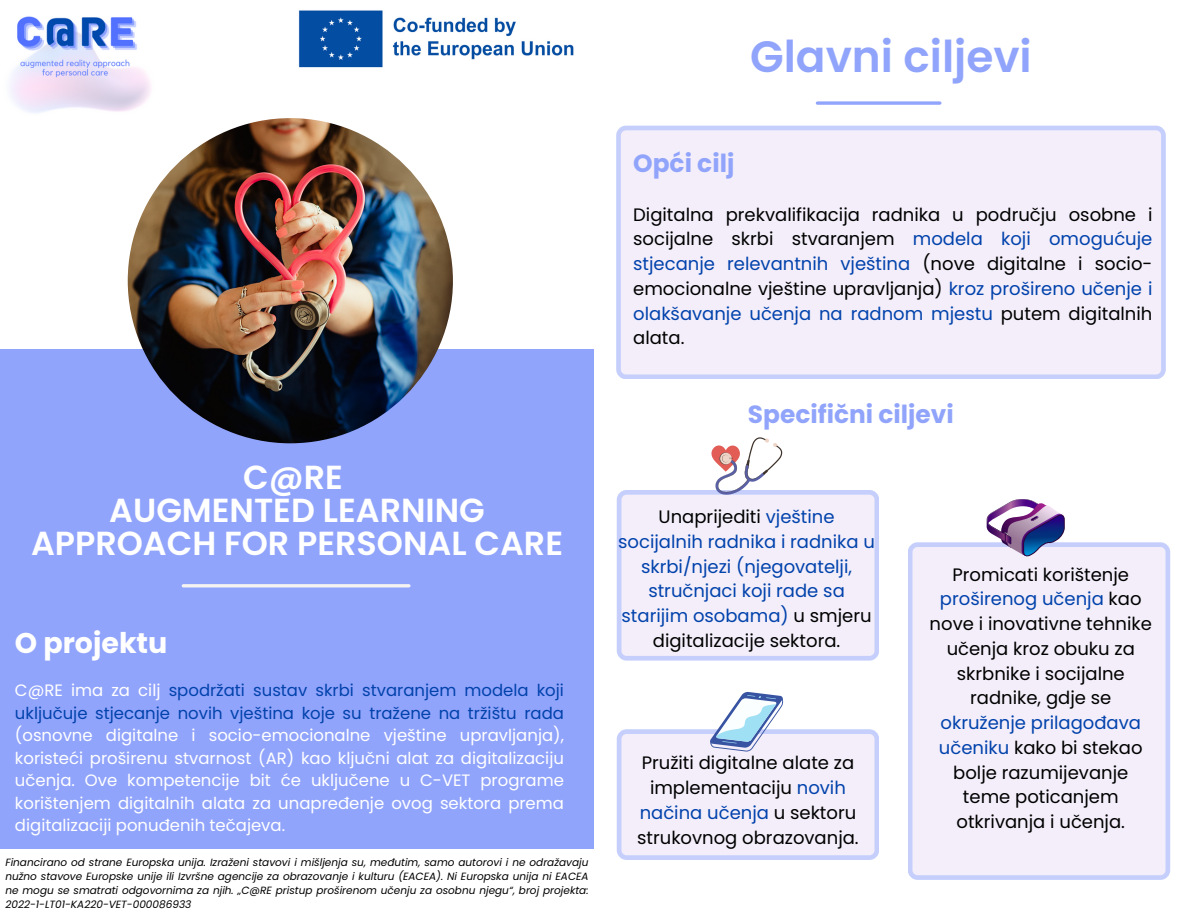
<style>
.page{position:relative;width:1188px;height:918px;background:#fff}
.page>*{position:absolute;margin:0;border:0;box-sizing:border-box;transform-origin:0 0}
.t1{font:600 43.8px "Poppins";color:#91a4fb}
.t2{font:600 33.3px/32.7px "Poppins";color:#fff;text-align:center}
.t3{font:700 28.5px "Poppins";color:#fff}
.t4{font:700 24.9px "Poppins";color:#91a4fb}
.t5{font:18px/24.8px "Poppins";color:#000;text-align:center}
.t6{font:18px/24.8px "Poppins";color:#0142ac;text-align:center}
.t7{font:16.5px/22.5px "Poppins";color:#fff;text-align:justify}
.t8{font:italic 10.5px/14px "Poppins";color:#000;text-align:justify}
.s1{color:#0142ac}
.s2{color:#000}
</style>
<div class="page">
<div style="left:0;top:349px;width:594px;height:500px;background:#91a4fb"></div>
<div style="left:616px;top:126px;width:550px;height:253px;background:#f3eef9"></div>
<hr style="left:183px;top:584px;width:226px;height:3px;background:#f4f2f2">
<svg style="left:817px;top:101px;width:123px;height:4px"></svg>
<img style="left:10px;top:16px;width:141px;height:97px">
<img style="left:128px;top:118px;width:325px;height:325px;border-radius:50%">
<svg style="left:617px;top:490px;width:262px;height:171px;background:#efebf9"></svg>
<svg style="left:711px;top:437px;width:71px;height:58px"></svg>
<div style="left:908px;top:542px;width:262px;height:338px;background:#f3eef9"></div>
<img style="left:985px;top:499px;width:80px;height:59px">
<svg style="left:617px;top:692px;width:262px;height:168px"></svg>
<img style="left:298px;top:10px;width:276px;height:58px">
<p class="t2" style="left:243px;top:461px;width:101px">C@RE</p>
<p class="t2" style="left:31px;top:494px;width:534px">AUGMENTED LEARNING<br>APPROACH FOR PERSONAL CARE</p>
<p class="t3" style="left:15px;top:623px;width:154px">O projektu</p>
<p class="t7" style="left:15px;top:679px;width:551px">C@RE ima za cilj <span class="s1">spodržati sustav skrbi stvaranjem modela koji uključuje stjecanje novih vještina koje su tražene na tržištu rada </span>(osnovne digitalne i socio-emocionalne vještine upravljanja), koristeći proširenu stvarnost (AR) kao ključni alat za digitalizaciju učenja. Ove kompetencije bit će uključene u C-VET programe korištenjem digitalnih alata za unapređenje ovog sektora prema digitalizaciji ponuđenih tečajeva.</p>
<p class="t8" style="left:5px;top:856px;width:585px">Financirano od strane Europska unija. Izraženi stavovi i mišljenja su, međutim, samo autorovi i ne odražavaju nužno stavove Europske unije ili Izvršne agencije za obrazovanje i kulturu (EACEA). Ni Europska unija ni EACEA ne mogu se smatrati odgovornima za njih. „C@RE pristup proširenom učenju za osobnu njegu“, broj projekta:<br>2022-1-LT01-KA220-VET-000086933</p>
<p class="t1" style="left:750px;top:26px;width:283px">Glavni ciljevi</p>
<p class="t4" style="left:633px;top:146px;width:103px">Opći cilj</p>
<p class="t5" style="left:633px;top:202px;width:521px;text-align:justify">Digitalna prekvalifikacija radnika u području osobne i socijalne skrbi stvaranjem <span class="s1">modela koji omogućuje stjecanje relevantnih vještina</span> (nove digitalne i socio&shy;emocionalne vještine upravljanja) <span class="s1">kroz prošireno učenje i olakšavanje učenja na radnom mjestu</span> putem digitalnih alata.</p>
<p class="t4" style="left:748px;top:397px;width:207px">Specifični ciljevi</p>
<p class="t6" style="left:618px;top:504px;width:258px"><span class="s2">Unaprijediti</span> vještine socijalnih radnika i radnika u skrbi/njezi (njegovatelji, stručnjaci koji rade sa starijim osobama) <span class="s2">u smjeru digitalizacije sektora.</span></p>
<p class="t5" style="left:637px;top:751px;width:223px">Pružiti digitalne alate za implementaciju <span class="s1">novih načina učenja</span> u sektoru strukovnog obrazovanja.</p>
<p class="t5" style="left:930px;top:562px;width:224px">Promicati korištenje <span class="s1">proširenog učenja</span> kao nove i inovativne tehnike učenja kroz obuku za skrbnike i socijalne radnike, gdje se <span class="s1">okruženje prilagođava učeniku</span> kako bi stekao bolje razumijevanje teme poticanjem otkrivanja i učenja.</p>
</div>
